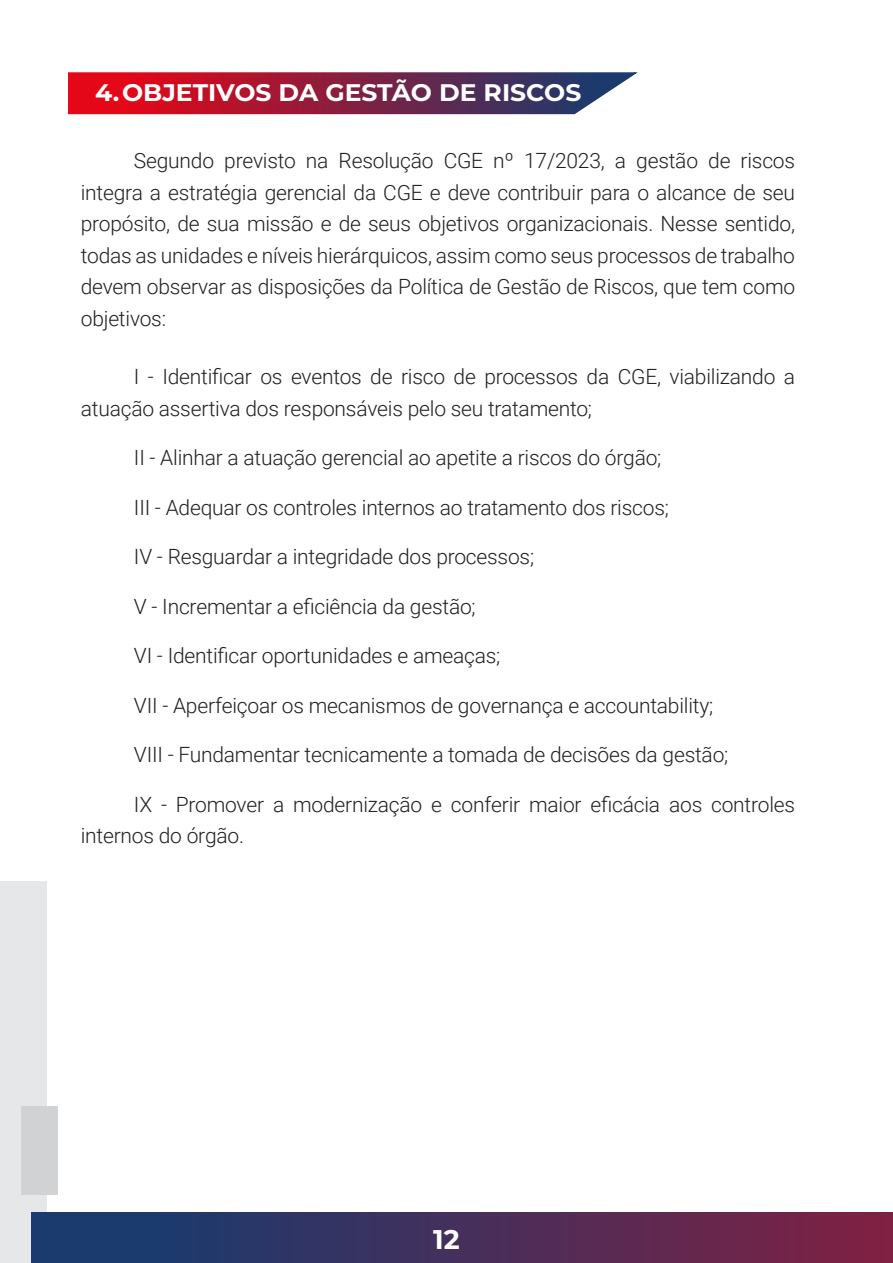
<style>
.page{position:relative;width:893px;height:1263px;background:#fff}
.page>*{position:absolute;margin:0;border:0;box-sizing:border-box;transform-origin:0 0}
.t1{font:700 27px "Montserrat";color:#fff}
.Heading_1{font:700 24px "Montserrat";color:#fff;scale:1.04 1}
.texto{font:300 21px/31.5px "Roboto";letter-spacing:-.01em;color:#231f20}
</style>
<div class="page">
<div style="left:0;top:881px;width:47px;height:382px;background:#e6e7e9"></div>
<div style="left:32px;top:1212px;width:861px;height:51px;background:linear-gradient(to right,#0f3d73,#7f2143)"></div>
<div style="left:21px;top:1107px;width:36px;height:88px;background:#d1d2d4"></div>
<svg style="left:68px;top:72px;width:569px;height:43px;background:#922f4d"></svg>
<p class="Heading_1" style="left:95px;top:75px;width:469px">4.OBJETIVOS DA GESTÃO DE RISCOS</p>
<p class="texto" style="left:81px;top:144px;width:716px;text-align:justify;text-indent:53px">Segundo previsto na Resolução CGE nº 17/2023, a gestão de riscos integra a estratégia gerencial da CGE e deve contribuir para o alcance de seu propósito, de sua missão e de seus objetivos organizacionais. Nesse sentido, todas as unidades e níveis hierárquicos, assim como seus processos de trabalho devem observar as disposições da Política de Gestão de Riscos, que tem como objetivos:</p>
<p class="texto" style="left:81px;top:360px;width:716px;text-indent:53px">I - Identificar os eventos de risco de processos da CGE, viabilizando a atuação assertiva dos responsáveis pelo seu tratamento;</p>
<p class="texto" style="left:134px;top:441px;width:529px">II - Alinhar a atuação gerencial ao apetite a riscos do órgão;</p>
<p class="texto" style="left:134px;top:491px;width:536px">III - Adequar os controles internos ao tratamento dos riscos;</p>
<p class="texto" style="left:134px;top:540px;width:402px">IV - Resguardar a integridade dos processos;</p>
<p class="texto" style="left:134px;top:590px;width:343px">V - Incrementar a eficiência da gestão;</p>
<p class="texto" style="left:134px;top:639px;width:368px">VI - Identificar oportunidades e ameaças;</p>
<p class="texto" style="left:134px;top:689px;width:581px">VII - Aperfeiçoar os mecanismos de governança e accountability;</p>
<p class="texto" style="left:134px;top:738px;width:596px">VIII - Fundamentar tecnicamente a tomada de decisões da gestão;</p>
<p class="texto" style="left:81px;top:788px;width:716px;text-indent:53px">IX - Promover a modernização e conferir maior eficácia aos controles internos do órgão.</p>
<p class="t1" style="left:433px;top:1220px;width:28px">12</p>
</div>
